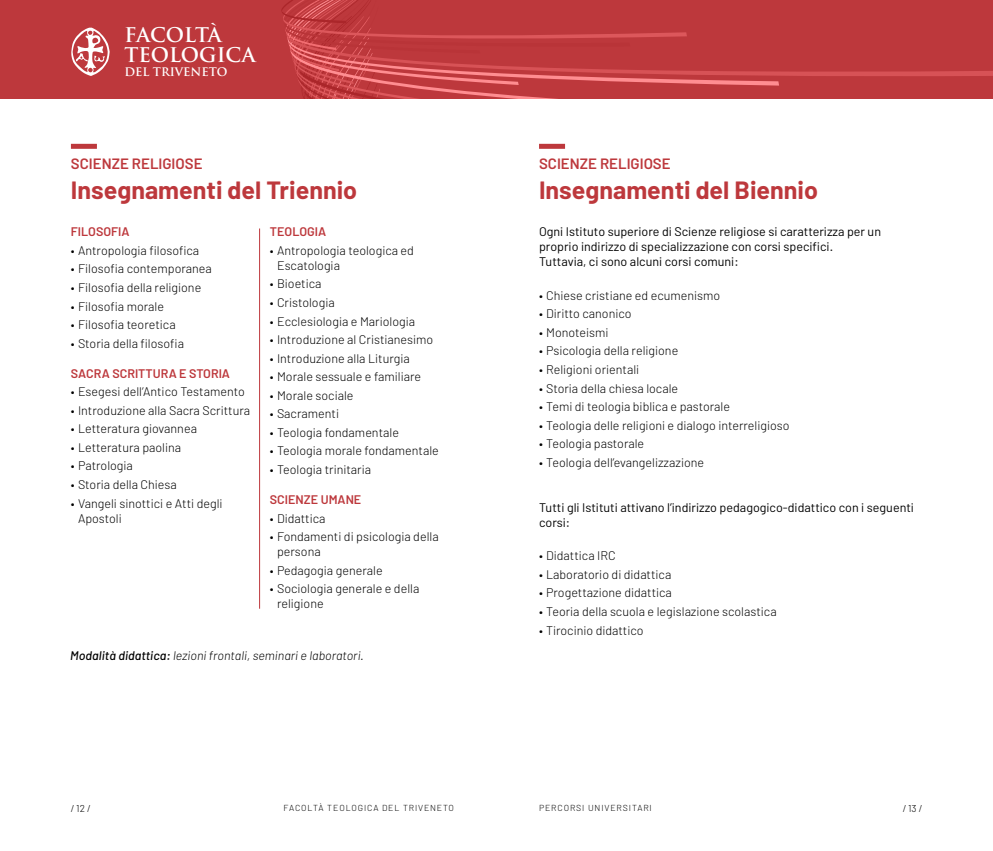
<style>
.page{position:relative;width:993px;height:851px;background:#fff}
.page>*{position:absolute;margin:0;border:0;box-sizing:border-box;transform-origin:0 0}
.t1{font:700 25px "Barlow";color:#bd383c}
.t2{font:700 19.75px/19.8px "Trajan Pro";letter-spacing:-.005em;color:#fff}
.t3{font:600 15px "Barlow";color:#bd383c}
.t4{font:300 12.5px/15px "Barlow";color:#000}
.t5{font:12.5px/15px "Barlow";color:#000}
.t6{font:italic 300 12.5px "Barlow";color:#000}
.t7{font:600 12.5px "Barlow";color:#bd383c}
.t8{font:700 11.5px "Trajan Pro";color:#fff}
.t9{font:300 10px "Barlow";color:#000}
.t10{font:300 8.75px "Barlow";letter-spacing:.1em;color:#000}
.s1{font-weight:500}
</style>
<div class="page">
<hr style="left:259px;top:228px;width:1px;height:380px;background:#bd383c">
<div style="left:539px;top:144px;width:26px;height:5px;background:#bd383c"></div>
<div style="left:71px;top:144px;width:26px;height:5px;background:#bd383c"></div>
<div style="left:0;top:0;width:992px;height:98px;background:#bd383c"></div>
<svg style="left:281px;top:0;width:711px;height:98px"></svg>
<svg style="left:71px;top:27px;width:39px;height:49px"></svg>
<h2 class="t2" style="left:124px;top:26px;width:133px">FACOLTÀ<br>TEOLOGICA</h2>
<p class="t8" style="left:124px;top:65px;width:104px">DEL TRIVENETO</p>
<p class="t3" style="left:71px;top:154px;width:133px">SCIENZE RELIGIOSE</p>
<h1 class="t1" style="left:71px;top:174px;width:288px">Insegnamenti del Triennio</h1>
<p class="t7" style="left:71px;top:224px;width:60px">FILOSOFIA</p>
<p class="t4" style="left:71px;top:242px;width:130px">• Antropologia filosofica</p>
<p class="t4" style="left:71px;top:261px;width:142px">• Filosofia contemporanea</p>
<p class="t4" style="left:71px;top:280px;width:132px">• Filosofia della religione</p>
<p class="t4" style="left:71px;top:298px;width:95px">• Filosofia morale</p>
<p class="t4" style="left:71px;top:317px;width:106px">• Filosofia teoretica</p>
<p class="t4" style="left:71px;top:335px;width:114px">• Storia della filosofia</p>
<p class="t7" style="left:71px;top:365px;width:160px">SACRA SCRITTURA E STORIA</p>
<p class="t4" style="left:71px;top:384px;width:175px">• Esegesi dell’Antico Testamento</p>
<p class="t4" style="left:71px;top:402px;width:181px">• Introduzione alla Sacra Scrittura</p>
<p class="t4" style="left:71px;top:421px;width:127px">• Letteratura giovannea</p>
<p class="t4" style="left:71px;top:439px;width:112px">• Letteratura paolina</p>
<p class="t4" style="left:71px;top:458px;width:63px">• Patrologia</p>
<p class="t4" style="left:71px;top:476px;width:107px">• Storia della Chiesa</p>
<p class="t4" style="left:78px;top:495px;width:146px;text-indent:-7px">• Vangeli sinottici e Atti degli<br>Apostoli</p>
<p class="t7" style="left:270px;top:224px;width:58px">TEOLOGIA</p>
<p class="t4" style="left:277px;top:242px;width:138px;text-indent:-7px">• Antropologia teologica ed<br>Escatologia</p>
<p class="t4" style="left:270px;top:276px;width:53px">• Bioetica</p>
<p class="t4" style="left:270px;top:294px;width:66px">• Cristologia</p>
<p class="t4" style="left:270px;top:313px;width:147px">• Ecclesiologia e Mariologia</p>
<p class="t4" style="left:270px;top:332px;width:165px">• Introduzione al Cristianesimo</p>
<p class="t4" style="left:270px;top:350px;width:141px">• Introduzione alla Liturgia</p>
<p class="t4" style="left:270px;top:369px;width:153px">• Morale sessuale e familiare</p>
<p class="t4" style="left:270px;top:387px;width:85px">• Morale sociale</p>
<p class="t4" style="left:270px;top:406px;width:71px">• Sacramenti</p>
<p class="t4" style="left:270px;top:424px;width:130px">• Teologia fondamentale</p>
<p class="t4" style="left:270px;top:443px;width:170px">• Teologia morale fondamentale</p>
<p class="t4" style="left:270px;top:461px;width:103px">• Teologia trinitaria</p>
<p class="t7" style="left:270px;top:491px;width:93px">SCIENZE UMANE</p>
<p class="t4" style="left:270px;top:510px;width:57px">• Didattica</p>
<p class="t4" style="left:277px;top:528px;width:163px;text-indent:-7px">• Fondamenti di psicologia della persona</p>
<p class="t4" style="left:270px;top:562px;width:114px">• Pedagogia generale</p>
<p class="t4" style="left:277px;top:580px;width:144px;text-indent:-7px">• Sociologia generale e della religione</p>
<p class="t6" style="left:70px;top:647px;width:295px"><span class="s1">Modalità didattica:</span> lezioni frontali, seminari e laboratori.</p>
<p class="t3" style="left:539px;top:154px;width:133px">SCIENZE RELIGIOSE</p>
<h1 class="t1" style="left:539px;top:174px;width:280px">Insegnamenti del Biennio</h1>
<p class="t5" style="left:539px;top:224px;width:343px">Ogni Istituto superiore di Scienze religiose si caratterizza per un proprio indirizzo di specializzazione con corsi specifici.<br>Tuttavia, ci sono alcuni corsi comuni:</p>
<p class="t4" style="left:539px;top:287px;width:183px">• Chiese cristiane ed ecumenismo</p>
<p class="t4" style="left:539px;top:306px;width:94px">• Diritto canonico</p>
<p class="t4" style="left:539px;top:324px;width:71px">• Monoteismi</p>
<p class="t4" style="left:539px;top:343px;width:141px">• Psicologia della religione</p>
<p class="t4" style="left:539px;top:361px;width:102px">• Religioni orientali</p>
<p class="t4" style="left:539px;top:380px;width:141px">• Storia della chiesa locale</p>
<p class="t4" style="left:539px;top:399px;width:192px">• Temi di teologia biblica e pastorale</p>
<p class="t4" style="left:539px;top:417px;width:252px">• Teologia delle religioni e dialogo interreligioso</p>
<p class="t4" style="left:539px;top:436px;width:107px">• Teologia pastorale</p>
<p class="t4" style="left:539px;top:454px;width:166px">• Teologia dell’evangelizzazione</p>
<p class="t5" style="left:539px;top:499px;width:376px">Tutti gli Istituti attivano l’indirizzo pedagogico-didattico con i seguenti corsi:</p>
<p class="t4" style="left:539px;top:548px;width:78px">• Didattica IRC</p>
<p class="t4" style="left:539px;top:566px;width:134px">• Laboratorio di didattica</p>
<p class="t4" style="left:539px;top:585px;width:134px">• Progettazione didattica</p>
<p class="t4" style="left:539px;top:603px;width:239px">• Teoria della scuola e legislazione scolastica</p>
<p class="t4" style="left:539px;top:622px;width:106px">• Tirocinio didattico</p>
<p class="t9" style="left:71px;top:801px;width:21px">/ 12 /</p>
<p class="t10" style="left:283px;top:802px;width:172px">FACOLTÀ TEOLOGICA DEL TRIVENETO</p>
<p class="t10" style="left:539px;top:802px;width:114px">PERCORSI UNIVERSITARI</p>
<p class="t9" style="left:902px;top:801px;width:21px">/ 13 /</p>
</div>
